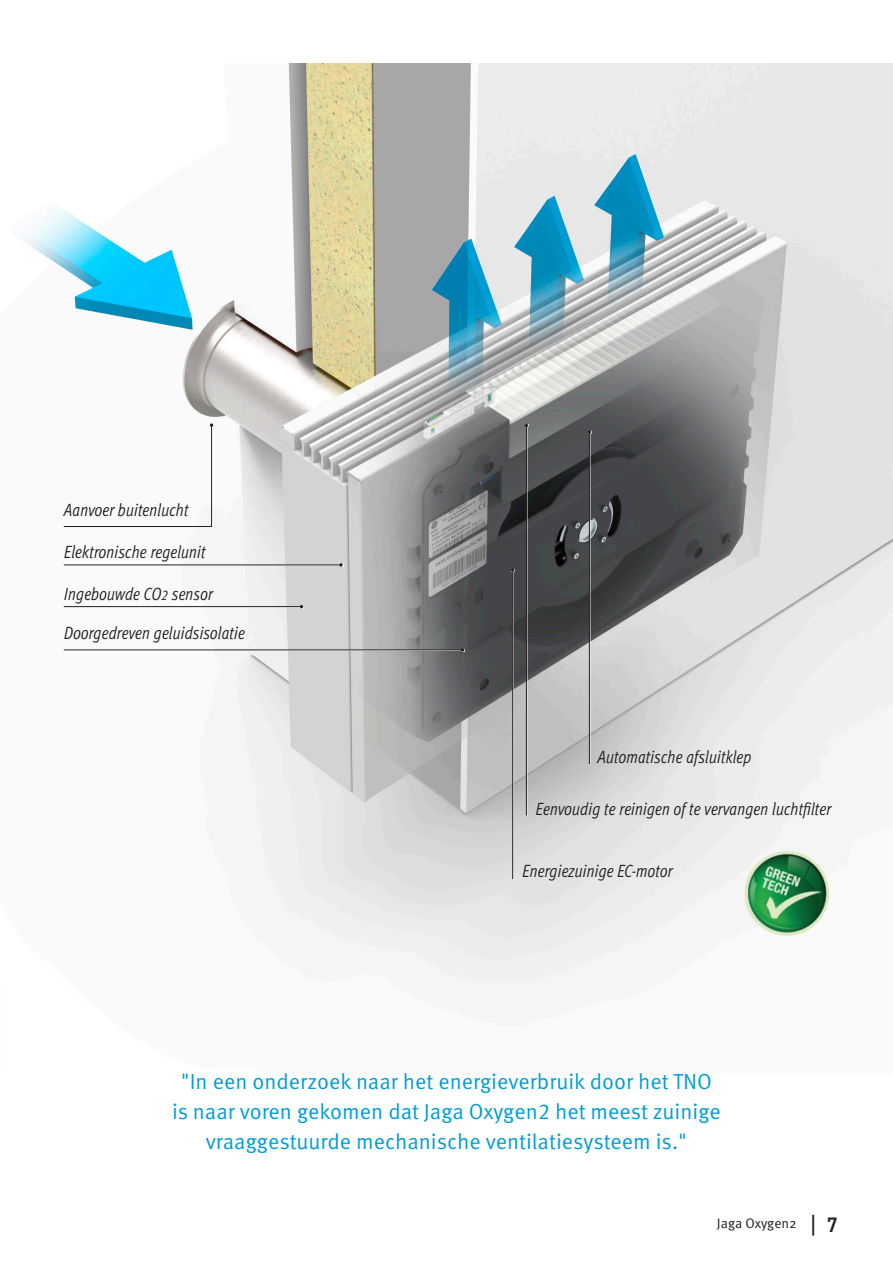
<style>
.page{position:relative;width:893px;height:1263px;background:#fff}
.page>*{position:absolute;margin:0;border:0;box-sizing:border-box;transform-origin:0 0}
.t1{font:21.75px/30px "Meta Pro Norm";color:#009dd8;text-align:center}
.Tabel_Content_Normal{font:17.7px "Meta Pro Cond Norm Ita";color:#231f20;scale:.95 1}
.t2{font:13.8px "Meta Pro Norm";color:#231f20}
.s1{font-size:14.1px}
.s2{font-family:"DIN2014";font-weight:700;font-size:22.5px}
.s3{font-family:"DIN2014";font-weight:600;font-size:21px}
</style>
<div class="page">
<img style="left:20px;top:64px;width:873px;height:924px">
<svg style="left:64px;top:605px;width:240px;height:4px"></svg>
<hr style="left:64px;top:606px;width:238px;height:1px;background:#231f20">
<hr style="left:64px;top:564px;width:279px;height:3px;background:#fff">
<hr style="left:64px;top:564px;width:277px;height:1px;background:#231f20">
<svg style="left:339px;top:563px;width:4px;height:4px"></svg>
<svg style="left:63px;top:423px;width:150px;height:104px"></svg>
<hr style="left:64px;top:649px;width:401px;height:3px;background:#fff">
<hr style="left:64px;top:649px;width:399px;height:1px;background:#231f20">
<svg style="left:511px;top:568px;width:4px;height:312px"></svg>
<hr style="left:512px;top:570px;width:1px;height:309px;background:#231f20">
<svg style="left:525px;top:424px;width:4px;height:392px"></svg>
<hr style="left:526px;top:425px;width:1px;height:391px;background:#231f20">
<svg style="left:588px;top:431px;width:4px;height:334px"></svg>
<hr style="left:589px;top:432px;width:1px;height:332px;background:#231f20">
<img style="left:745px;top:851px;width:84px;height:85px">
<p class="Tabel_Content_Normal" style="left:64px;top:497px;width:133px">Aanvoer buitenlucht</p>
<p class="Tabel_Content_Normal" style="left:64px;top:539px;width:151px">Elektronische regelunit</p>
<p class="Tabel_Content_Normal" style="left:64px;top:580px;width:158px">Ingebouwde CO<span class="s1">2</span> sensor</p>
<p class="Tabel_Content_Normal" style="left:64px;top:619px;width:192px">Doorgedreven geluidsisolatie</p>
<p class="Tabel_Content_Normal" style="left:597px;top:744px;width:163px">Automatische afsluitklep</p>
<p class="Tabel_Content_Normal" style="left:535px;top:795px;width:313px">Eenvoudig te reinigen of te vervangen luchtfilter</p>
<p class="Tabel_Content_Normal" style="left:522px;top:858px;width:159px">Energiezuinige EC-motor</p>
<p class="t1" style="left:172px;top:1065px;width:550px">"In een onderzoek naar het energieverbruik door het TNO is naar voren gekomen dat Jaga Oxygen2 het meest zuinige vraaggestuurde mechanische ventilatiesysteem is."</p>
<p class="t2" style="left:717px;top:1213px;width:122px">Jaga Oxygen2 <span class="s2">|</span> <span class="s3">7</span></p>
</div>
